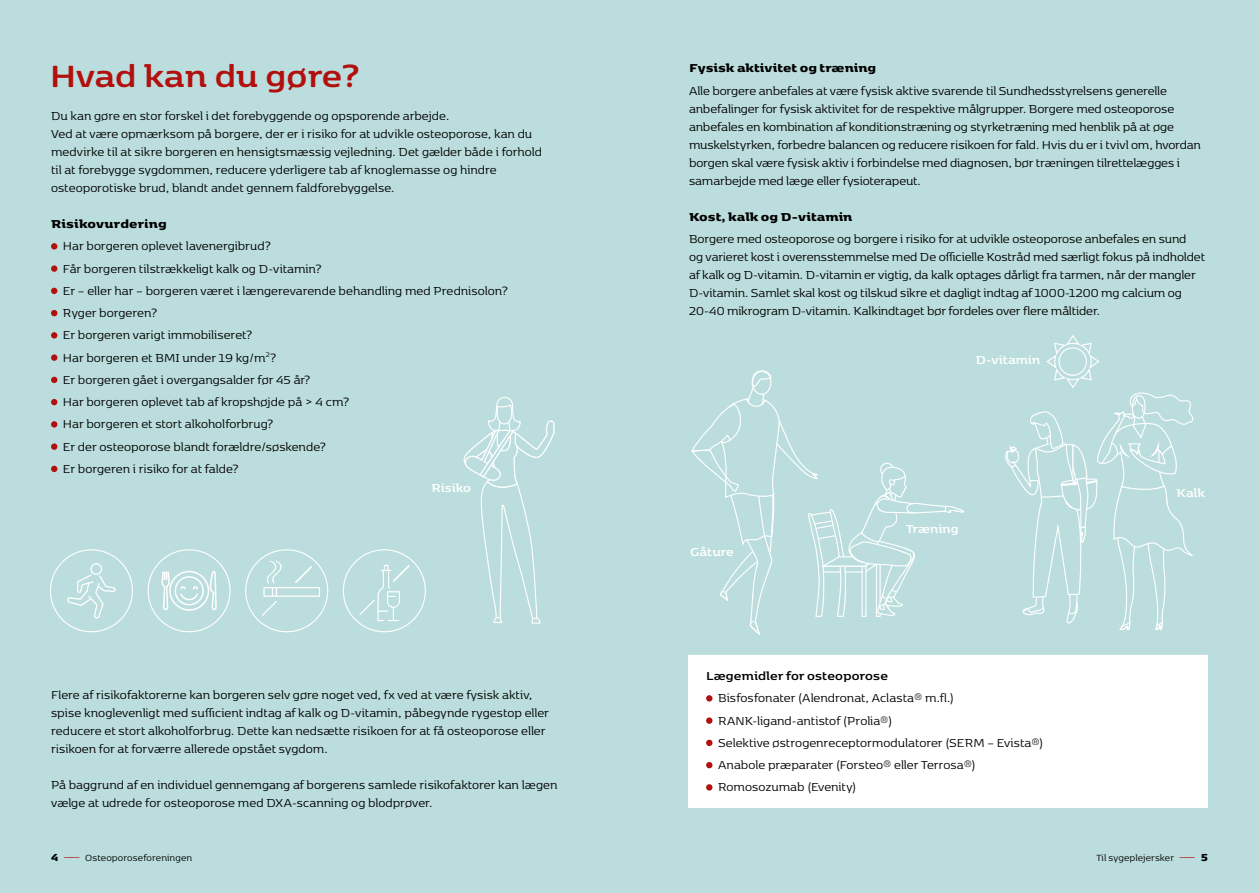
<style>
.page{position:relative;width:1259px;height:893px;background:#bcdddd}
.page>*{position:absolute;margin:0;border:0;box-sizing:border-box;transform-origin:0 0}
.t1{font:700 36px "Kobenhavn";letter-spacing:-.005em;color:#b1100d}
.t2{font:13.5px/18px "Kobenhavn";color:#000}
.t3{font:900 13.5px "Kobenhavn";color:#000}
.t4{font:700 13.5px "Kobenhavn";letter-spacing:-.005em;color:#fff}
.t5{font:700 13.5px "Kobenhavn";letter-spacing:.01em;color:#000}
.t6{font:10.5px "Kobenhavn";letter-spacing:.01em;color:#000}
.s1{font-weight:900;font-size:12px}
.s2{font-size:12px;color:#b1100d}
</style>
<div class="page">
<div style="left:51px;top:243px;width:6px;height:7px;background:#b1100d;border-radius:50%"></div>
<div style="left:51px;top:265px;width:6px;height:7px;background:#b1100d;border-radius:50%"></div>
<svg style="left:51px;top:288px;width:6px;height:6px"></svg>
<svg style="left:51px;top:310px;width:6px;height:6px"></svg>
<div style="left:51px;top:332px;width:6px;height:7px;background:#b1100d;border-radius:50%"></div>
<div style="left:51px;top:354px;width:6px;height:7px;background:#b1100d;border-radius:50%"></div>
<svg style="left:51px;top:377px;width:6px;height:6px"></svg>
<svg style="left:51px;top:399px;width:6px;height:6px"></svg>
<div style="left:51px;top:421px;width:6px;height:7px;background:#b1100d;border-radius:50%"></div>
<div style="left:51px;top:443px;width:6px;height:7px;background:#b1100d;border-radius:50%"></div>
<svg style="left:51px;top:466px;width:6px;height:6px"></svg>
<div style="left:245px;top:549px;width:83px;height:83px;border:1px solid #fff;border-radius:50%"></div>
<svg style="left:262px;top:560px;width:59px;height:57px"></svg>
<svg style="left:160px;top:570px;width:57px;height:63px"></svg>
<div style="left:343px;top:549px;width:83px;height:83px;border:1px solid #fff;border-radius:50%"></div>
<svg style="left:358px;top:565px;width:53px;height:57px"></svg>
<div style="left:688px;top:655px;width:519px;height:152px;background:#fff"></div>
<div style="left:706px;top:695px;width:6px;height:7px;background:#b1100d;border-radius:50%"></div>
<div style="left:706px;top:717px;width:6px;height:7px;background:#b1100d;border-radius:50%"></div>
<svg style="left:706px;top:740px;width:6px;height:6px"></svg>
<svg style="left:706px;top:762px;width:6px;height:6px"></svg>
<div style="left:706px;top:784px;width:6px;height:7px;background:#b1100d;border-radius:50%"></div>
<div style="left:688px;top:655px;width:520px;height:153px;border:1px solid #fff"></div>
<div style="left:50px;top:549px;width:83px;height:83px;border:1px solid #fff;border-radius:50%"></div>
<svg style="left:67px;top:563px;width:49px;height:56px"></svg>
<svg style="left:463px;top:396px;width:92px;height:228px"></svg>
<svg style="left:1005px;top:335px;width:188px;height:295px"></svg>
<svg style="left:691px;top:370px;width:273px;height:265px"></svg>
<h1 class="t1" style="left:50px;top:61px;width:312px">Hvad kan du gøre?</h1>
<p class="t3" style="left:689px;top:63px;width:189px">Fysisk aktivitet og træning</p>
<p class="t2" style="left:689px;top:82px;width:513px">Alle borgere anbefales at være fysisk aktive svarende til Sundhedsstyrelsens generelle anbefalinger for fysisk aktivitet for de respektive målgrupper. Borgere med osteoporose anbefales en kombination af konditionstræning og styrketræning med henblik på at øge muskelstyrken, forbedre balancen og reducere risikoen for fald. Hvis du er i tvivl om, hvordan borgen skal være fysisk aktiv i forbindelse med diagnosen, bør træningen tilrettelægges i samarbejde med læge eller fysioterapeut.</p>
<p class="t3" style="left:689px;top:212px;width:165px">Kost, kalk og D-vitamin</p>
<p class="t2" style="left:689px;top:230px;width:517px">Borgere med osteoporose og borgere i risiko for at udvikle osteoporose anbefales en sund<br>og varieret kost i overensstemmelse med De officielle Kostråd med særligt fokus på indholdet af kalk og D-vitamin. D-vitamin er vigtig, da kalk optages dårligt fra tarmen, når der mangler D-vitamin. Samlet skal kost og tilskud sikre et dagligt indtag af 1000-1200 mg calcium og 20-40 mikrogram D-vitamin. Kalkindtaget bør fordeles over flere måltider.</p>
<p class="t2" style="left:51px;top:108px;width:492px">Du kan gøre en stor forskel i det forebyggende og opsporende arbejde.<br>Ved at være opmærksom på borgere, der er i risiko for at udvikle osteoporose, kan du medvirke til at sikre borgeren en hensigtsmæssig vejledning. Det gælder både i forhold til at forebygge sygdommen, reducere yderligere tab af knoglemasse og hindre osteoporotiske brud, blandt andet gennem faldforebyggelse.</p>
<p class="t3" style="left:51px;top:219px;width:117px">Risikovurdering</p>
<p class="t2" style="left:63px;top:236px;width:447px;line-height:22.2px">Har borgeren oplevet lavenergibrud?<br>Får borgeren tilstrækkeligt kalk og D-vitamin?<br>Er – eller har – borgeren været i længerevarende behandling med Prednisolon?<br>Ryger borgeren?<br>Er borgeren varigt immobiliseret?<br>Har borgeren et BMI under 19 kg/m<sup>2</sup>?<br>Er borgeren gået i overgangsalder før 45 år?<br>Har borgeren oplevet tab af kropshøjde på &gt; 4 cm?<br>Har borgeren et stort alkoholforbrug?<br>Er der osteoporose blandt forældre/søskende?<br>Er borgeren i risiko for at falde?</p>
<p class="t2" style="left:945px;top:248px;width:11px">f</p>
<p class="t4" style="left:975px;top:354px;width:66px">D-vitamin</p>
<p class="t4" style="left:431px;top:482px;width:41px">Risiko</p>
<p class="t2" style="left:51px;top:687px;width:499px">Flere af risikofaktorerne kan borgeren selv gøre noget ved, fx ved at være fysisk aktiv, spise knoglevenligt med sufficient indtag af kalk og D-vitamin, påbegynde rygestop eller reducere et stort alkoholforbrug. Dette kan nedsætte risikoen for at få osteoporose eller risikoen for at forværre allerede opstået sygdom.</p>
<p class="t2" style="left:51px;top:777px;width:508px">På baggrund af en individuel gennemgang af borgerens samlede risikofaktorer kan lægen vælge at udrede for osteoporose med DXA-scanning og blodprøver.</p>
<p class="t2" style="left:205px;top:705px;width:5px">f</p>
<p class="t4" style="left:690px;top:547px;width:45px">Gåture</p>
<p class="t4" style="left:906px;top:524px;width:54px">Træning</p>
<p class="t5" style="left:706px;top:670px;width:183px">Lægemidler for osteoporose</p>
<p class="t2" style="left:718px;top:688px;width:327px;line-height:22.2px">Bisfosfonater (Alendronat, Aclasta® m.fl.)<br>RANK-ligand-antistof (Prolia®)<br>Selektive østrogenreceptormodulatorer (SERM – Evista®)<br>Anabole præparater (Forsteo® eller Terrosa®)<br>Romosozumab (Evenity)</p>
<p class="t4" style="left:1176px;top:487px;width:30px">Kalk</p>
<p class="t6" style="left:51px;top:854px;width:143px"><span class="s1">4</span> <span class="s2">——</span> Osteoporoseforeningen</p>
<p class="t6" style="left:1096px;top:854px;width:113px">Til sygeplejersker <span class="s2">——</span> <span class="s1">5</span></p>
</div>
